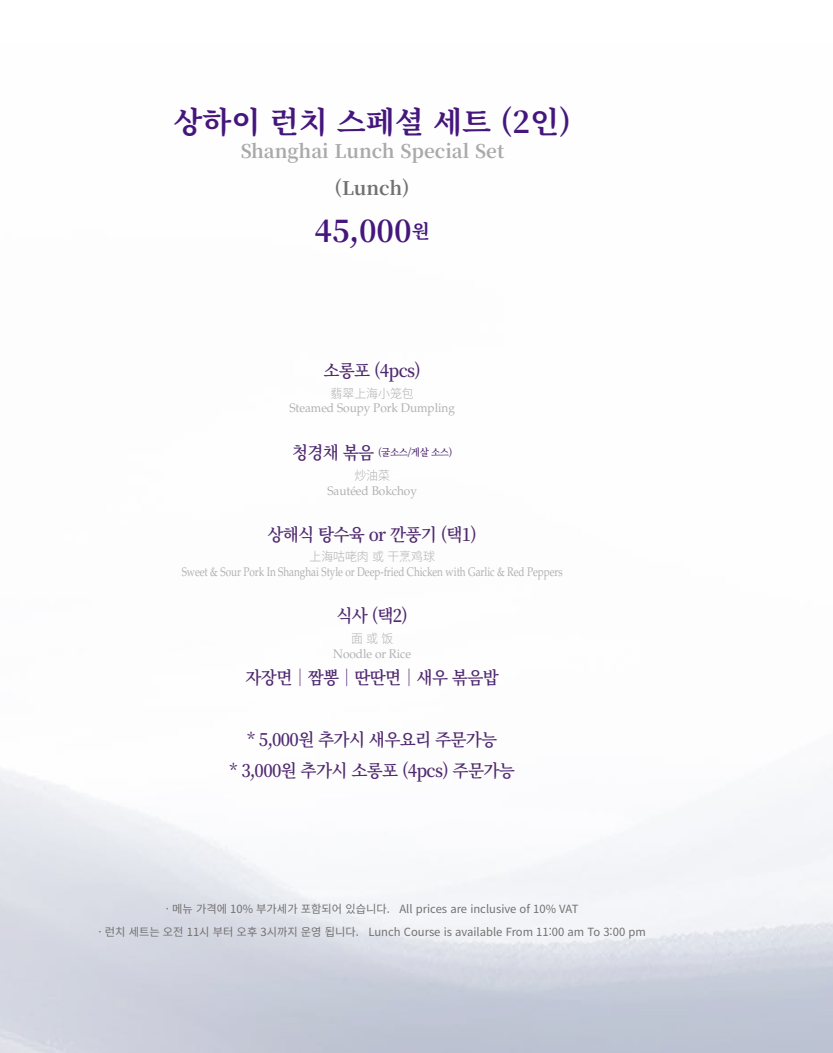
<style>
.page{position:relative;width:833px;height:1053px;background:#fff}
.page>*{position:absolute;margin:0;border:0;box-sizing:border-box;transform-origin:0 0}
.t1{font:700 30px "Noto Serif CJ Kkr";color:#45177d}
.t2{font:700 18.75px/36.8px "Noto Serif CJ Kkr";color:#727171;text-align:center}
.t3{font:600 17.5px/30.6px "Noto Serif CJ Kkr";letter-spacing:-.04em;color:#502a70;text-align:center;scale:.95 1}
.t4{font:12.5px "Palatino";letter-spacing:-.005em;color:#b1b1b2;scale:.8 1}
.t5{font:12.5px "Palatino";letter-spacing:-.005em;color:#b1b1b2;scale:.95 1}
.t6{font:300 12.5px "Noto Sans CJ Kkr";color:#b1b1b2;scale:.95 1}
.t7{font:11.25px/23.6px "Noto Sans CJ Kkr";color:#727171;text-align:center}
.t8{font:600 10px "Noto Serif CJ Kkr";letter-spacing:-.04em;color:#502a70;scale:.95 1}
.s1{font-size:18.75px}
.s2{font-size:17.5px}
</style>
<div class="page">
<svg style="left:0;top:770px;width:832px;height:282px"></svg>
<h1 class="t1" style="left:173px;top:105px;width:399px">상하이 런치 스페셜 세트 (2인)</h1>
<h2 class="t2" style="left:240px;top:133px;width:266px">Shanghai Lunch Special Set (Lunch)</h2>
<h1 class="t1" style="left:314px;top:214px;width:117px">45,000<span class="s1">원</span></h1>
<h3 class="t3" style="left:323px;top:356px;width:104px">소롱포 (4pcs)</h3>
<p class="t6" style="left:330px;top:386px;width:89px">翡翠上海小笼包</p>
<p class="t5" style="left:289px;top:401px;width:176px">Steamed Soupy Pork Dumpling</p>
<p class="t8" style="left:292px;top:447px;width:170px"><span class="s2">청경채 볶음</span> (굴소스/게살 소스)</p>
<p class="t6" style="left:354px;top:468px;width:39px">炒油菜</p>
<p class="t5" style="left:327px;top:483px;width:96px">Sautéed Bokchoy</p>
<h3 class="t3" style="left:267px;top:519px;width:222px">상해식 탕수육 or 깐풍기 (택1)</h3>
<p class="t6" style="left:309px;top:550px;width:133px">上海咕咾肉 或 干烹鸡球</p>
<p class="t4" style="left:182px;top:564px;width:478px">Sweet &amp; Sour Pork In Shanghai Style or Deep-fried Chicken with Garlic &amp; Red Peppers</p>
<h3 class="t3" style="left:336px;top:601px;width:77px">식사 (택2)</h3>
<p class="t6" style="left:351px;top:631px;width:46px">面 或 饭</p>
<p class="t5" style="left:333px;top:646px;width:84px">Noodle or Rice</p>
<h3 class="t3" style="left:245px;top:662px;width:268px">자장면｜짬뽕｜딴딴면｜새우 볶음밥</h3>
<h3 class="t3" style="left:229px;top:724px;width:302px">* 5,000원 추가시 새우요리 주문가능<br>* 3,000원 추가시 소롱포 (4pcs) 주문가능</h3>
<p class="t7" style="left:99px;top:897px;width:549px">· 메뉴 가격에 10% 부가세가 포함되어 있습니다. All prices are inclusive of 10% VAT<br>· 런치 세트는 오전 11시 부터 오후 3시까지 운영 됩니다. Lunch Course is available From 11:00 am To 3:00 pm</p>
</div>
